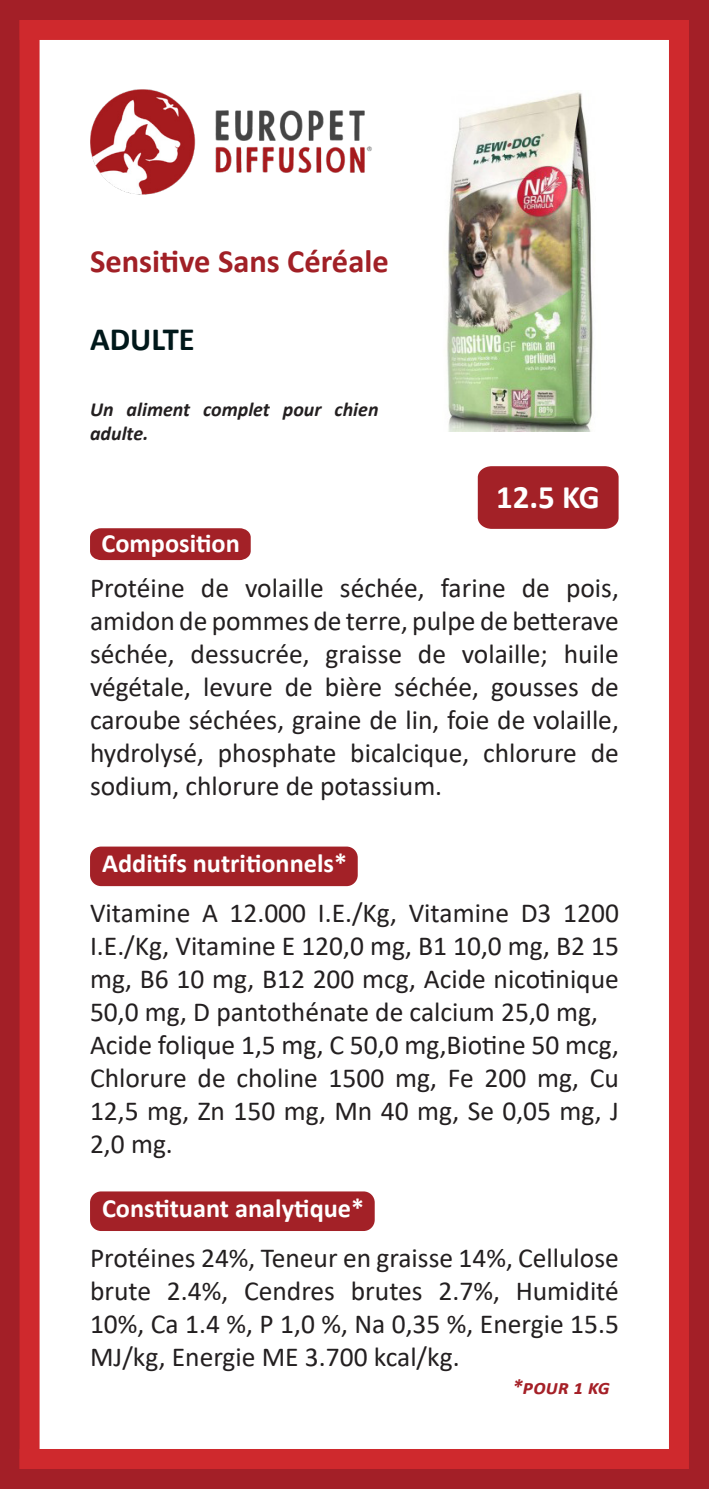
<style>
.page{position:relative;width:709px;height:1489px;background:#fff}
.page>*{position:absolute;margin:0;border:0;box-sizing:border-box;transform-origin:0 0}
.t1{font:700 33px "Calibri";color:#fff}
.t2{font:700 32.5px "Calibri";color:#a12026}
.t3{font:700 32.5px "Calibri";color:#00181a}
.t4{font:27.5px/33px "Calibri";color:#231f20;text-align:justify}
.t5{font:700 26.25px "Calibri";color:#fff}
.t6{font:italic 700 21px "Calibri";color:#a52027}
.t7{font:italic 700 20px/24px "Calibri";color:#231f20}
</style>
<div class="page">
<div style="left:0;top:1468px;width:709px;height:20px;background:#a31f27"></div>
<div style="left:0;top:0;width:20px;height:1488px;background:#a31f27"></div>
<div style="left:20px;top:20px;width:668px;height:20px;background:#cf292d"></div>
<div style="left:669px;top:20px;width:20px;height:1448px;background:#cf292d"></div>
<div style="left:20px;top:20px;width:20px;height:1448px;background:#cf292d"></div>
<div style="left:20px;top:1448px;width:669px;height:20px;background:#cf292d"></div>
<div style="left:689px;top:0;width:20px;height:1488px;background:#a31f27"></div>
<div style="left:0;top:0;width:709px;height:20px;background:#a31f27"></div>
<div style="left:90px;top:846px;width:268px;height:40px;background:#a32127;border-radius:11px"></div>
<div style="left:90px;top:528px;width:161px;height:32px;background:#a32127"></div>
<div style="left:90px;top:1191px;width:285px;height:39px;background:#a32127;border-radius:11px"></div>
<img style="left:90px;top:89px;width:282px;height:106px">
<div style="left:478px;top:466px;width:140px;height:63px;background:#a32127"></div>
<img style="left:447px;top:91px;width:146px;height:340px">
<p class="t2" style="left:90px;top:238px;width:300px">Sensitive Sans Céréale</p>
<p class="t3" style="left:90px;top:316px;width:106px">ADULTE</p>
<p class="t7" style="left:90px;top:396px;width:290px">Un aliment complet pour chien adulte.</p>
<p class="t5" style="left:101px;top:525px;width:140px">Composition</p>
<p class="t1" style="left:496px;top:473px;width:105px">12.5 KG</p>
<p class="t4" style="left:90px;top:570px;width:530px">Protéine de volaille séchée, farine de pois, amidon de pommes de terre, pulpe de betterave séchée, dessucrée, graisse de volaille; huile végétale, levure de bière séchée, gousses de caroube séchées, graine de lin, foie de volaille, hydrolysé, phosphate bicalcique, chlorure de sodium, chlorure de potassium.</p>
<p class="t5" style="left:102px;top:844px;width:246px">Additifs nutritionnels*</p>
<p class="t4" style="left:90px;top:895px;width:530px">Vitamine A 12.000 I.E./Kg, Vitamine D3 1200<br>I.E./Kg, Vitamine E 120,0 mg, B1 10,0 mg, B2 15 mg, B6 10 mg, B12 200 mcg, Acide nicotinique 50,0 mg, D pantothénate de calcium 25,0 mg,</p>
<p class="t4" style="left:90px;top:1027px;width:530px">Acide folique 1,5 mg, C 50,0 mg,Biotine 50 mcg,</p>
<p class="t4" style="left:90px;top:1060px;width:530px">Chlorure de choline 1500 mg, Fe 200 mg, Cu 12,5 mg, Zn 150 mg, Mn 40 mg, Se 0,05 mg, J 2,0 mg.</p>
<p class="t5" style="left:102px;top:1189px;width:264px">Constituant analytique*</p>
<p class="t4" style="left:90px;top:1240px;width:530px">Protéines 24%, Teneur en graisse 14%, Cellulose brute 2.4%, Cendres brutes 2.7%, Humidité 10%, Ca 1.4 %, P 1,0 %, Na 0,35 %, Energie 15.5<br>MJ/kg, Energie ME 3.700 kcal/kg.</p>
<p class="t6" style="left:512px;top:1371px;width:99px">*Pour 1 kg</p>
</div>
